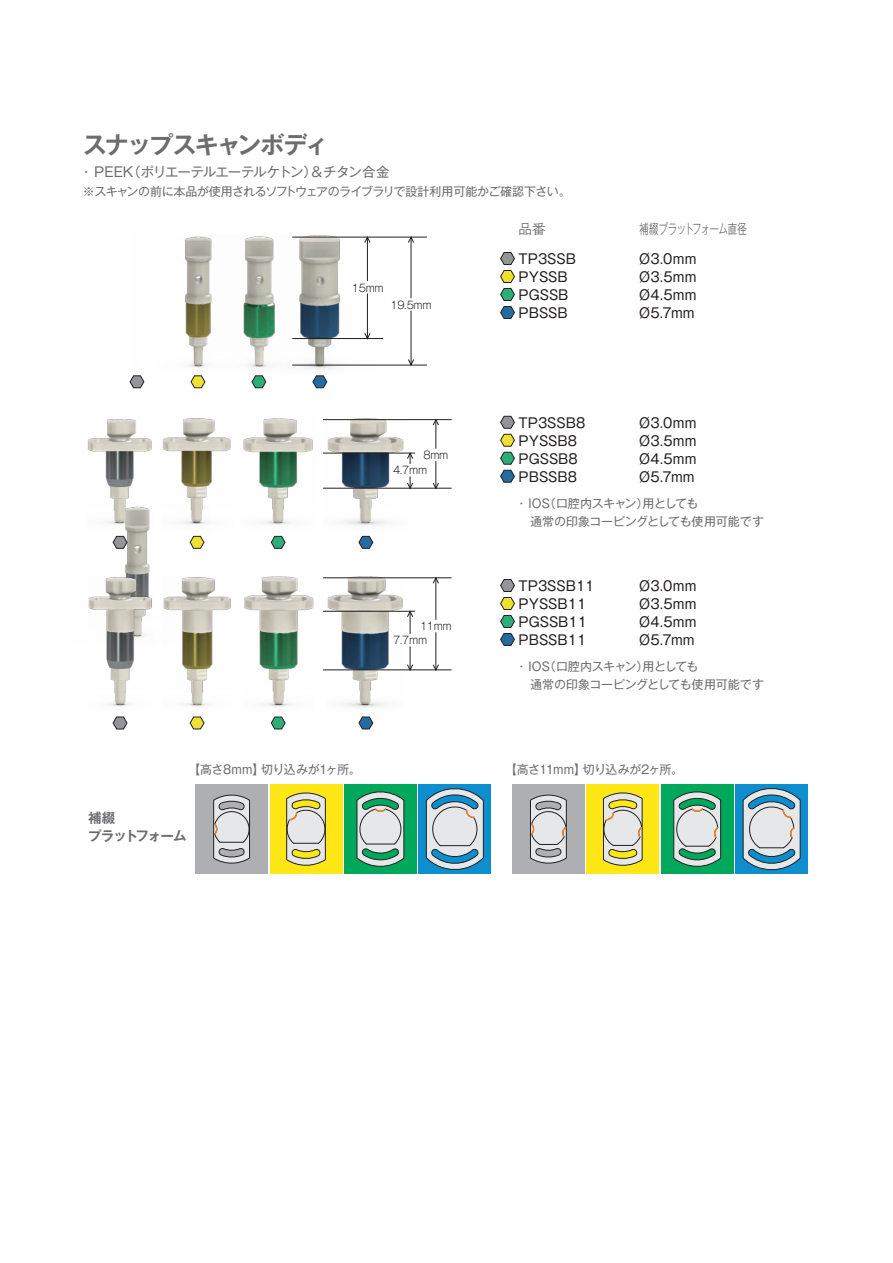
<style>
.page{position:relative;width:893px;height:1263px;background:#fff}
.page>*{position:absolute;margin:0;border:0;box-sizing:border-box;transform-origin:0 0}
.t1{font:700 24px "Gothic MB101 Pro De";letter-spacing:-.075em;color:#6c6d70}
.t2{font:13.5px/18px "Gothic MB101 Pro";color:#231f20}
.t3{font:13.5px "Gothic MB101 Pro";letter-spacing:-.075em;color:#6c6d70}
.t4{font:300 13.5px "Gothic MB101 Pro";letter-spacing:-.035em;color:#57585a;scale:.7 1}
.t5{font:700 13.5px/18px "Gothic MB101 Pro De";letter-spacing:-.065em;color:#6c6d70}
.t6{font:300 13.5px "Gothic MB101 Pro";letter-spacing:-.035em;color:#57585a}
.t7{font:12px/18px "Gothic MB101 Pro";letter-spacing:-.035em;color:#6c6d70}
.t8{font:12px "Gothic MB101 Pro";letter-spacing:-.055em;color:#6c6d70}
.t9{font:300 10.5px/15.5px "Gothic MB101 Pro";letter-spacing:-.03em;color:#231f20}
</style>
<div class="page">
<img style="left:112px;top:532px;width:93px;height:43px">
<img style="left:185px;top:237px;width:7px;height:130px">
<img style="left:192px;top:236px;width:61px;height:132px">
<img style="left:253px;top:235px;width:139px;height:134px">
<hr style="left:411px;top:311px;width:1px;height:54px;background:#231f20">
<svg style="left:408px;top:359px;width:6px;height:6px"></svg>
<hr style="left:411px;top:237px;width:1px;height:61px;background:#231f20">
<svg style="left:408px;top:236px;width:6px;height:7px"></svg>
<hr style="left:367px;top:294px;width:1px;height:45px;background:#231f20">
<svg style="left:364px;top:333px;width:6px;height:5px"></svg>
<hr style="left:367px;top:237px;width:1px;height:44px;background:#231f20">
<svg style="left:364px;top:236px;width:6px;height:7px"></svg>
<hr style="left:292px;top:237px;width:135px;height:1px;background:#231f20">
<hr style="left:292px;top:365px;width:135px;height:1px;background:#231f20">
<hr style="left:292px;top:338px;width:91px;height:1px;background:#231f20">
<svg style="left:500px;top:252px;width:15px;height:67px"></svg>
<svg style="left:500px;top:416px;width:15px;height:67px"></svg>
<svg style="left:500px;top:579px;width:15px;height:67px"></svg>
<img style="left:324px;top:418px;width:83px;height:108px">
<img style="left:243px;top:418px;width:70px;height:107px">
<img style="left:162px;top:418px;width:69px;height:106px">
<img style="left:87px;top:419px;width:65px;height:113px">
<img style="left:326px;top:576px;width:78px;height:131px">
<img style="left:244px;top:576px;width:70px;height:131px">
<img style="left:163px;top:577px;width:68px;height:129px">
<img style="left:88px;top:575px;width:64px;height:131px">
<svg style="left:191px;top:375px;width:14px;height:13px"></svg>
<svg style="left:251px;top:375px;width:15px;height:13px"></svg>
<svg style="left:312px;top:375px;width:15px;height:13px"></svg>
<svg style="left:130px;top:375px;width:14px;height:13px"></svg>
<svg style="left:190px;top:536px;width:14px;height:13px"></svg>
<svg style="left:271px;top:536px;width:15px;height:13px"></svg>
<svg style="left:358px;top:536px;width:15px;height:13px"></svg>
<svg style="left:113px;top:536px;width:14px;height:13px"></svg>
<svg style="left:190px;top:716px;width:14px;height:14px"></svg>
<svg style="left:271px;top:716px;width:15px;height:14px"></svg>
<svg style="left:358px;top:716px;width:15px;height:14px"></svg>
<svg style="left:113px;top:716px;width:14px;height:14px"></svg>
<svg style="left:433px;top:461px;width:6px;height:27px"></svg>
<svg style="left:433px;top:420px;width:6px;height:29px"></svg>
<svg style="left:407px;top:476px;width:6px;height:12px"></svg>
<svg style="left:407px;top:452px;width:6px;height:12px"></svg>
<hr style="left:323px;top:419px;width:129px;height:1px;background:#231f20">
<hr style="left:323px;top:488px;width:129px;height:1px;background:#231f20">
<hr style="left:323px;top:453px;width:92px;height:1px;background:#231f20">
<hr style="left:436px;top:632px;width:1px;height:38px;background:#231f20">
<svg style="left:433px;top:664px;width:6px;height:6px"></svg>
<hr style="left:436px;top:578px;width:1px;height:42px;background:#231f20">
<svg style="left:433px;top:578px;width:6px;height:6px"></svg>
<svg style="left:407px;top:646px;width:6px;height:24px"></svg>
<svg style="left:407px;top:612px;width:6px;height:22px"></svg>
<hr style="left:323px;top:577px;width:129px;height:1px;background:#231f20">
<hr style="left:323px;top:670px;width:129px;height:1px;background:#231f20">
<hr style="left:323px;top:611px;width:92px;height:1px;background:#231f20">
<div style="left:195px;top:784px;width:73px;height:90px;background:#aeafb3"></div>
<div style="left:270px;top:784px;width:72px;height:90px;background:#ffe716"></div>
<div style="left:344px;top:784px;width:73px;height:90px;background:#00a85c"></div>
<div style="left:419px;top:784px;width:72px;height:90px;background:#0d8ecf"></div>
<svg style="left:213px;top:794px;width:37px;height:70px"></svg>
<svg style="left:286px;top:792px;width:40px;height:74px;background:#cdc8a6"></svg>
<svg style="left:356px;top:791px;width:48px;height:76px"></svg>
<svg style="left:426px;top:788px;width:58px;height:82px"></svg>
<div style="left:512px;top:784px;width:72px;height:90px;background:#aeafb3"></div>
<div style="left:587px;top:784px;width:72px;height:90px;background:#ffe716"></div>
<div style="left:661px;top:784px;width:72px;height:90px;background:#00a85c"></div>
<div style="left:735px;top:784px;width:73px;height:90px;background:#0d8ecf"></div>
<svg style="left:530px;top:794px;width:37px;height:70px"></svg>
<svg style="left:603px;top:792px;width:40px;height:74px;background:#cec8a5"></svg>
<svg style="left:673px;top:791px;width:48px;height:76px"></svg>
<svg style="left:743px;top:788px;width:57px;height:83px"></svg>
<h1 class="t1" style="left:83px;top:125px;width:248px">スナップスキャンボディ</h1>
<p class="t3" style="left:80px;top:161px;width:312px">・ PEEK（ポリエーテルエーテルケトン）＆チタン合金</p>
<p class="t7" style="left:83px;top:181px;width:489px">※スキャンの前に本品が使用されるソフトウェアのライブラリで設計利用可能かご確認下さい。</p>
<p class="t9" style="left:352px;top:278px;width:33px">15mm</p>
<p class="t9" style="left:390px;top:295px;width:43px">19.5mm</p>
<p class="t9" style="left:393px;top:446px;width:57px;text-indent:30px">8mm<br>4.7mm</p>
<p class="t9" style="left:393px;top:618px;width:60px;line-height:14.1px;text-indent:27px">11mm<br>7.7mm</p>
<p class="t7" style="left:188px;top:758px;width:174px">【高さ8mm】切り込みが1ヶ所。</p>
<p class="t5" style="left:88px;top:807px;width:100px">補綴<br>プラットフォーム</p>
<p class="t6" style="left:518px;top:218px;width:29px">品番</p>
<p class="t4" style="left:639px;top:218px;width:155px">補綴プラットフォーム直径</p>
<p class="t2" style="left:518px;top:248px;width:59px">TP3SSB<br>PYSSB<br>PGSSB<br>PBSSB</p>
<p class="t2" style="left:639px;top:248px;width:59px;text-align:justify">Ø3.0mm Ø3.5mm Ø4.5mm Ø5.7mm</p>
<p class="t2" style="left:518px;top:412px;width:68px">TP3SSB8<br>PYSSB8<br>PGSSB8<br>PBSSB8</p>
<p class="t2" style="left:639px;top:412px;width:59px;text-align:justify">Ø3.0mm Ø3.5mm Ø4.5mm Ø5.7mm</p>
<p class="t7" style="left:515px;top:493px;width:250px">・ IOS（口腔内スキャン）用としても<br>　通常の印象コーピングとしても使用可能です</p>
<p class="t2" style="left:518px;top:575px;width:77px">TP3SSB11<br>PYSSB11<br>PGSSB11<br>PBSSB11</p>
<p class="t2" style="left:639px;top:575px;width:59px;text-align:justify">Ø3.0mm Ø3.5mm Ø4.5mm Ø5.7mm</p>
<p class="t7" style="left:515px;top:655px;width:250px">・ IOS（口腔内スキャン）用としても<br>　通常の印象コーピングとしても使用可能です</p>
<p class="t8" style="left:505px;top:759px;width:180px">【高さ11mm】切り込みが2ヶ所。</p>
</div>
